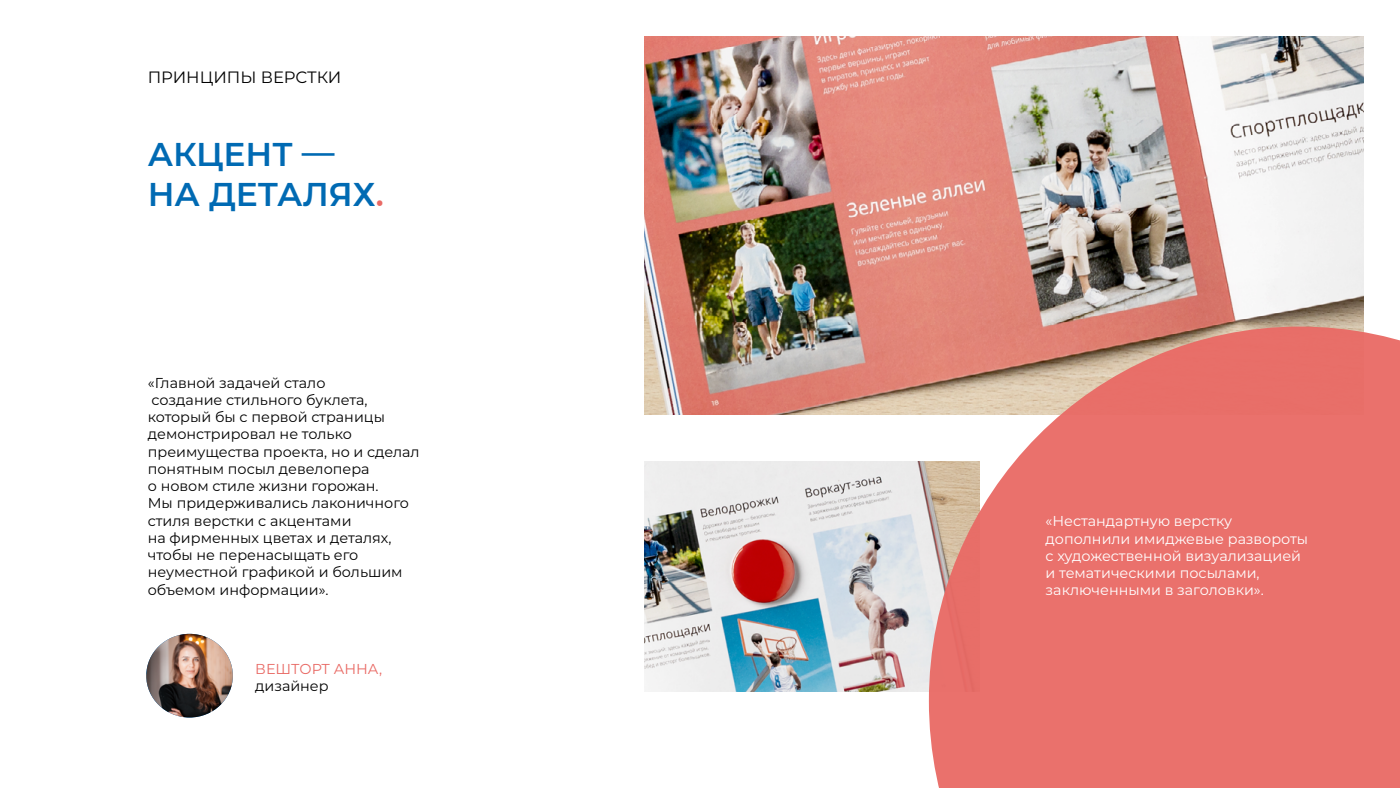
<style>
.page{position:relative;width:1400px;height:788px;background:#fff}
.page>*{position:absolute;margin:0;border:0;box-sizing:border-box;transform-origin:0 0}
.t1{font:600 32.8px/39.4px "Montserrat";color:#006ab3}
.t2{font:16.4px "Montserrat";color:#000}
.t3{font:14.4px/17.2px "Montserrat";color:#000}
.t4{font:14.4px/17.2px "Montserrat";color:#fff}
.t5{font:14.4px "Montserrat";color:#e96a65}
.s1{color:#e96a65}
</style>
<div class="page">
<img style="left:146px;top:634px;width:87px;height:84px">
<img style="left:645px;top:461px;width:284px;height:231px">
<img style="left:645px;top:37px;width:719px;height:377px">
<svg style="left:929px;top:327px;width:471px;height:461px;fill:#ea716c"></svg>
<p class="t2" style="left:148px;top:66px;width:195px">ПРИНЦИПЫ ВЕРСТКИ</p>
<h1 class="t1" style="left:148px;top:133px;width:237px">АКЦЕНТ —<br>НА ДЕТАЛЯХ<span class="s1">.</span></h1>
<p class="t3" style="left:148px;top:373px;width:273px">«Главной задачей стало<br>создание стильного буклета, который бы с первой страницы демонстрировал не только преимущества проекта, но и сделал понятным посыл девелопера<br>о новом стиле жизни горожан.<br>Мы придерживались лаконичного стиля верстки с акцентами<br>на фирменных цветах и деталях, чтобы не перенасыщать его неуместной графикой и большим объемом информации».</p>
<p class="t5" style="left:255px;top:659px;width:128px">ВЕШТОРТ АННА,</p>
<p class="t3" style="left:255px;top:677px;width:75px">дизайнер</p>
<p class="t4" style="left:1046px;top:512px;width:264px">«Нестандартную верстку дополнили имиджевые развороты с художественной визуализацией и тематическими посылами, заключенными в заголовки».</p>
</div>
